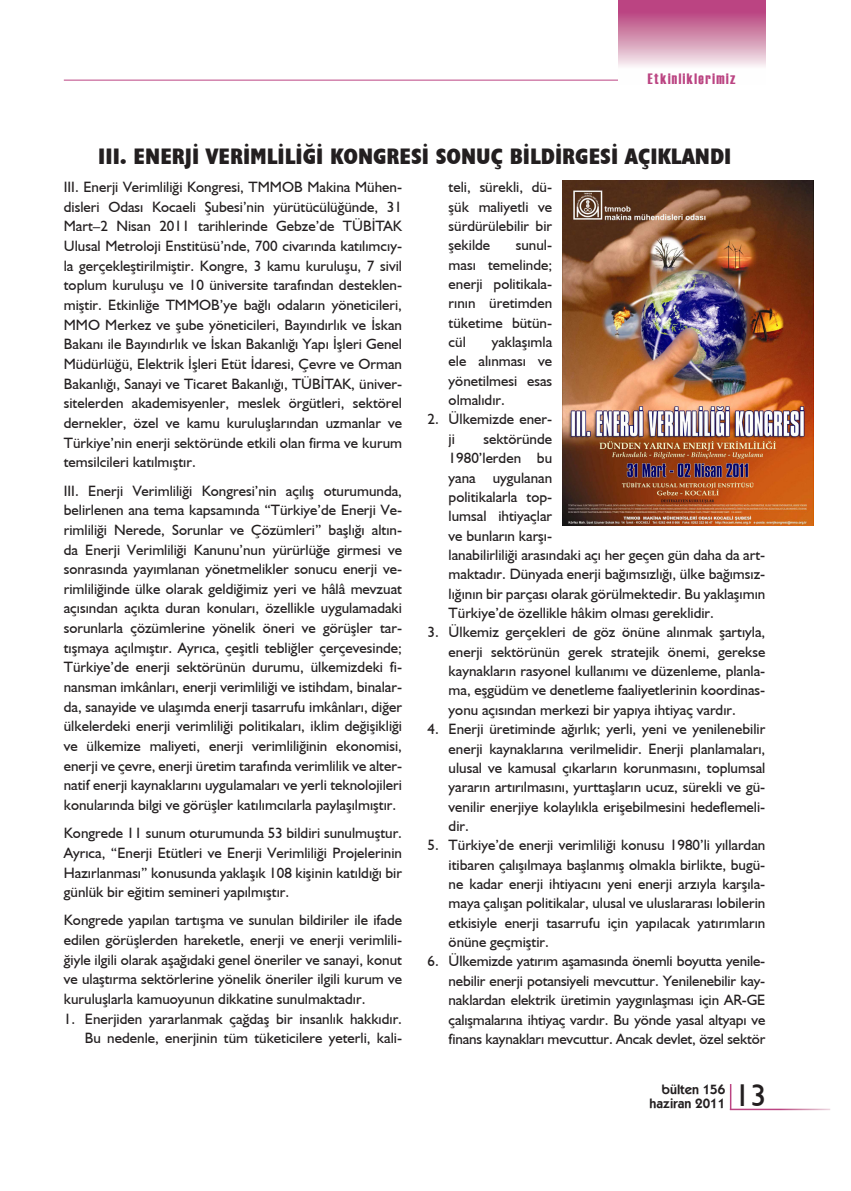
<style>
.page{position:relative;width:851px;height:1191px;background:#fff}
.page>*{position:absolute;margin:0;border:0;box-sizing:border-box;transform-origin:0 0}
.t1{font:31.5px "Humanist 521 BT";color:#231f20}
.dar_baslik{font:700 condensed 22.5px "Humanist 521 BT Xtra";color:#231f20}
.bultenmetin{font:15px/19.6px "Humanist 521 BT";color:#231f20;text-align:justify}
.tabb{font:15px/19.4px "Humanist 521 BT";color:#231f20;text-align:justify}
.t2{font:15px "Haettenschweiler";letter-spacing:.1em;color:#bb4482}
.t3{font:600 13.5px/13.5px "Kabel IT Cby BT";color:#231f20;text-align:right}
</style>
<div class="page">
<hr style="left:64px;top:80px;width:619px;height:1px;background:#bb4482">
<hr style="left:729px;top:1084px;width:2px;height:25px;background:#bb4482">
<hr style="left:729px;top:1108px;width:101px;height:2px;background:#fff">
<svg style="left:618px;top:0;width:147px;height:81px"></svg>
<img style="left:562px;top:181px;width:251px;height:344px">
<p class="t2" style="left:647px;top:69px;width:89px">Etkinliklerimiz</p>
<p class="dar_baslik" style="left:98px;top:142px;width:634px">III. ENERJİ VERİMLİLİĞİ KONGRESİ SONUÇ BİLDİRGESİ AÇIKLANDI</p>
<p class="bultenmetin" style="left:64px;top:177px;width:340px">III. Enerji Verimliliği Kongresi, TMMOB Makina Mühen&shy;disleri Odası Kocaeli Şubesi’nin yürütücülüğünde, 31<br>Mart–2 Nisan 2011 tarihlerinde Gebze’de TÜBİTAK Ulusal Metroloji Enstitüsü’nde, 700 civarında katılımcıy&shy;la gerçekleştirilmiştir. Kongre, 3 kamu kuruluşu, 7 sivil toplum kuruluşu ve 10 üniversite tarafından desteklen&shy;miştir. Etkinliğe TMMOB’ye bağlı odaların yöneticileri, MMO Merkez ve şube yöneticileri, Bayındırlık ve İskan Bakanı ile Bayındırlık ve İskan Bakanlığı Yapı İşleri Genel Müdürlüğü, Elektrik İşleri Etüt İdaresi, Çevre ve Orman Bakanlığı, Sanayi ve Ticaret Bakanlığı, TÜBİTAK, üniver&shy;sitelerden akademisyenler, meslek örgütleri, sektörel dernekler, özel ve kamu kuruluşlarından uzmanlar ve Türkiye’nin enerji sektöründe etkili olan firma ve kurum temsilcileri katılmıştır.</p>
<p class="bultenmetin" style="left:64px;top:480px;width:340px">III. Enerji Verimliliği Kongresi’nin açılış oturumunda, belirlenen ana tema kapsamında “Türkiye’de Enerji Ve&shy;rimliliği Nerede, Sorunlar ve Çözümleri” başlığı altın&shy;da Enerji Verimliliği Kanunu’nun yürürlüğe girmesi ve sonrasında yayımlanan yönetmelikler sonucu enerji ve&shy;rimliliğinde ülke olarak geldiğimiz yeri ve hâlâ mevzuat açısından açıkta duran konuları, özellikle uygulamadaki sorunlarla çözümlerine yönelik öneri ve görüşler tar&shy;tışmaya açılmıştır. Ayrıca, çeşitli tebliğler çerçevesinde; Türkiye’de enerji sektörünün durumu, ülkemizdeki fi&shy;nansman imkânları, enerji verimliliği ve istihdam, binalar&shy;da, sanayide ve ulaşımda enerji tasarrufu imkânları, diğer ülkelerdeki enerji verimliliği politikaları, iklim değişikliği ve ülkemize maliyeti, enerji verimliliğinin ekonomisi, enerji ve çevre, enerji üretim tarafında verimlilik ve alter&shy;natif enerji kaynaklarını uygulamaları ve yerli teknolojileri konularında bilgi ve görüşler katılımcılarla paylaşılmıştır.</p>
<p class="bultenmetin" style="left:64px;top:823px;width:340px">Kongrede 11 sunum oturumunda 53 bildiri sunulmuştur.<br>Ayrıca, “Enerji Etütleri ve Enerji Verimliliği Projelerinin Hazırlanması” konusunda yaklaşık 108 kişinin katıldığı bir günlük bir eğitim semineri yapılmıştır.</p>
<p class="bultenmetin" style="left:64px;top:910px;width:340px">Kongrede yapılan tartışma ve sunulan bildiriler ile ifade edilen görüşlerden hareketle, enerji ve enerji verimlili&shy;ğiyle ilgili olarak aşağıdaki genel öneriler ve sanayi, konut ve ulaştırma sektörlerine yönelik öneriler ilgili kurum ve kuruluşlarla kamuoyunun dikkatine sunulmaktadır.</p>
<p class="tabb" style="left:64px;top:1008px;width:340px;text-align:right">1. Enerjiden yararlanmak çağdaş bir insanlık hakkıdır.<br>Bu nedenle, enerjinin tüm tüketicilere yeterli, kali-</p>
<p class="tabb" style="left:448px;top:177px;width:105px">teli, sürekli, dü&shy;şük maliyetli ve sürdürülebilir bir şekilde</p>
<p class="tabb" style="left:448px;top:235px;width:105px;text-indent:67px">sunul&shy;ması temelinde; enerji politikala&shy;rının üretimden tüketime bütün&shy;cül</p>
<p class="tabb" style="left:448px;top:332px;width:105px;text-indent:43px">yaklaşımla ele alınması ve yönetilmesi esas olmalıdır.</p>
<p class="tabb" style="left:448px;top:409px;width:105px;text-indent:-21px">2. Ülkemizde ener&shy;ji</p>
<p class="tabb" style="left:448px;top:429px;width:318px;text-align:left;text-indent:35px">sektöründe<br>1980’lerden bu<br>yana uygulanan<br>politikalarla top-<br>lumsal ihtiyaçlar<br>ve bunların karşı-<br>lanabilirliliği arasındaki açı her geçen gün daha da art&shy;maktadır. Dünyada enerji bağımsızlığı, ülke bağımsız&shy;lığının bir parçası olarak görülmektedir. Bu yaklaşımın<br>Türkiye’de özellikle hâkim olması gereklidir.</p>
<p class="tabb" style="left:448px;top:622px;width:318px;text-indent:-21px">3. Ülkemiz gerçekleri de göz önüne alınmak şartıyla, enerji sektörünün gerek stratejik önemi, gerekse kaynakların rasyonel kullanımı ve düzenleme, planla&shy;ma, eşgüdüm ve denetleme faaliyetlerinin koordinas&shy;yonu açısından merkezi bir yapıya ihtiyaç vardır.</p>
<p class="tabb" style="left:448px;top:719px;width:318px;text-indent:-21px">4. Enerji üretiminde ağırlık; yerli, yeni ve yenilenebilir enerji kaynaklarına verilmelidir. Enerji planlamaları, ulusal ve kamusal çıkarların korunmasını, toplumsal yararın artırılmasını, yurttaşların ucuz, sürekli ve gü&shy;venilir enerjiye kolaylıkla erişebilmesini hedeflemeli&shy;dir.</p>
<p class="tabb" style="left:448px;top:835px;width:318px;text-indent:-21px">5. Türkiye’de enerji verimliliği konusu 1980’li yıllardan itibaren çalışılmaya başlanmış olmakla birlikte, bugü&shy;ne kadar enerji ihtiyacını yeni enerji arzıyla karşıla&shy;maya çalışan politikalar, ulusal ve uluslararası lobilerin etkisiyle enerji tasarrufu için yapılacak yatırımların önüne geçmiştir.</p>
<p class="tabb" style="left:448px;top:951px;width:318px;text-indent:-21px">6. Ülkemizde yatırım aşamasında önemli boyutta yenile&shy;nebilir enerji potansiyeli mevcuttur. Yenilenebilir kay&shy;naklardan elektrik üretimin yaygınlaşması için AR-GE çalışmalarına ihtiyaç vardır. Bu yönde yasal altyapı ve finans kaynakları mevcuttur. Ancak devlet, özel sektör</p>
<p class="t3" style="left:649px;top:1082px;width:77px">bülten 156 haziran 2011</p>
<h1 class="t1" style="left:734px;top:1076px;width:33px">13</h1>
</div>
